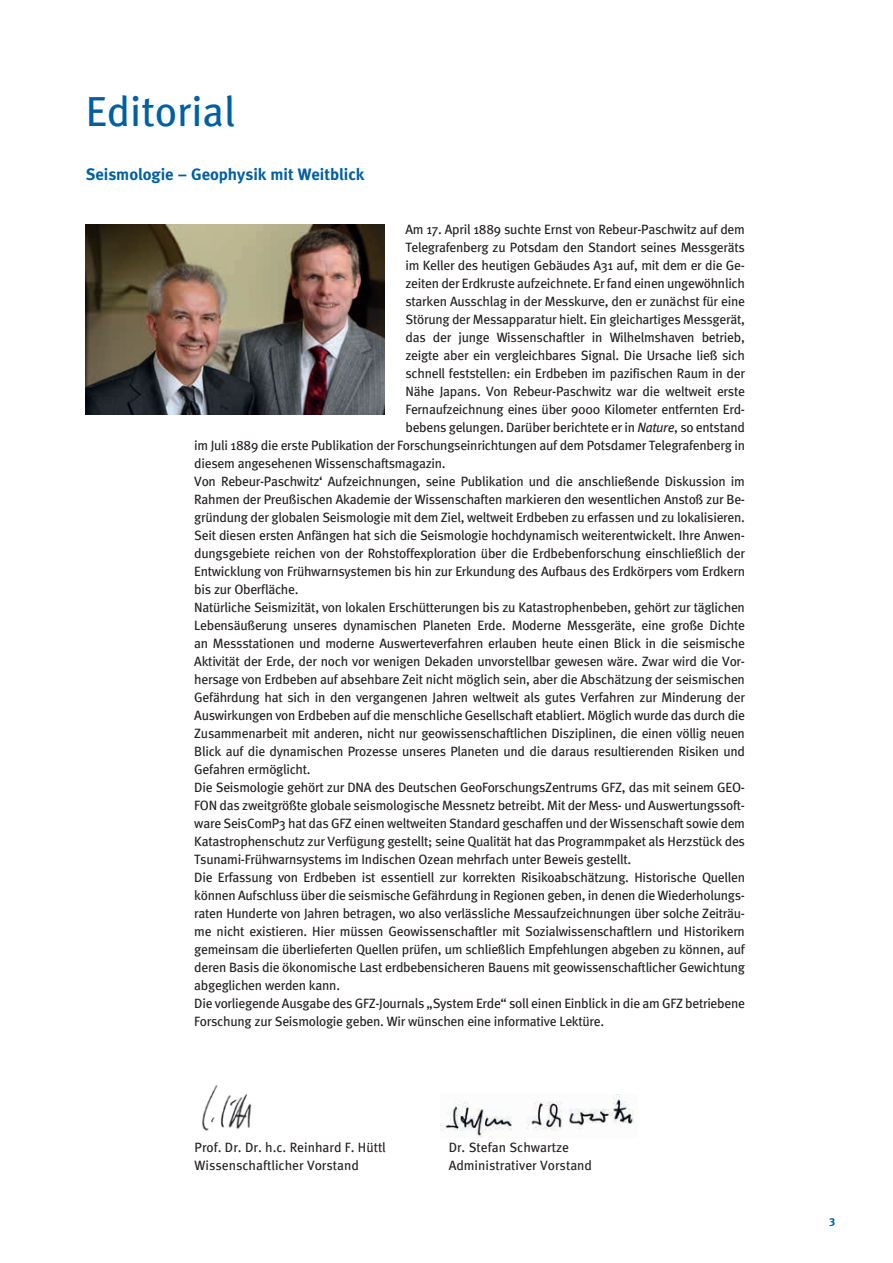
<style>
.page{position:relative;width:893px;height:1263px;background:#fff}
.page>*{position:absolute;margin:0;border:0;box-sizing:border-box;transform-origin:0 0}
.t1{font:42px "Meta";color:#005f9f}
.t2{font:700 16.5px "Meta";color:#005f9f}
.t3{font:13.5px "Meta";letter-spacing:-.02em;color:#231f20}
.t4{font:13.5px/18px "Meta";color:#231f20}
.t5{font:700 11.25px "Meta";color:#005f9f}
.s1{font-style:italic}
</style>
<div class="page">
<img style="left:85px;top:225px;width:299px;height:189px">
<img style="left:202px;top:1085px;width:50px;height:46px">
<img style="left:440px;top:1095px;width:195px;height:42px">
<h1 class="t1" style="left:86px;top:85px;width:151px">Editorial</h1>
<p class="t2" style="left:86px;top:164px;width:280px">Seismologie – Geophysik mit Weitblick</p>
<p class="t3" style="left:405px;top:221px;width:341px">Am 17. April 1889 suchte Ernst von Rebeur-Paschwitz auf dem</p>
<p class="t3" style="left:405px;top:239px;width:341px">Telegrafenberg zu Potsdam den Standort seines Messgeräts</p>
<p class="t3" style="left:405px;top:257px;width:341px">im Keller des heutigen Gebäudes A31 auf, mit dem er die Ge-</p>
<p class="t3" style="left:405px;top:275px;width:341px">zeiten der Erdkruste aufzeichnete. Er fand einen ungewöhnlich</p>
<p class="t3" style="left:405px;top:293px;width:341px">starken Ausschlag in der Messkurve, den er zunächst für eine</p>
<p class="t3" style="left:405px;top:311px;width:341px">Störung der Messapparatur hielt. Ein gleichartiges Messgerät,</p>
<p class="t3" style="left:405px;top:329px;width:341px">das der junge Wissenschaftler in Wilhelmshaven betrieb,</p>
<p class="t3" style="left:405px;top:347px;width:341px">zeigte aber ein vergleichbares Signal. Die Ursache ließ sich</p>
<p class="t3" style="left:405px;top:365px;width:341px">schnell feststellen: ein Erdbeben im pazifischen Raum in der</p>
<p class="t3" style="left:405px;top:383px;width:341px">Nähe Japans. Von Rebeur-Paschwitz war die weltweit erste</p>
<p class="t3" style="left:405px;top:401px;width:341px">Fernaufzeichnung eines über 9000 Kilometer entfernten Erd-</p>
<p class="t3" style="left:405px;top:419px;width:341px">bebens gelungen. Darüber berichtete er in <span class="s1">Nature</span>, so entstand</p>
<p class="t3" style="left:194px;top:437px;width:552px">im Juli 1889 die erste Publikation der Forschungseinrichtungen auf dem Potsdamer Telegrafenberg in</p>
<p class="t3" style="left:194px;top:455px;width:253px">diesem angesehenen Wissenschaftsmagazin.</p>
<p class="t3" style="left:194px;top:473px;width:552px">Von Rebeur-Paschwitz‘ Aufzeichnungen, seine Publikation und die anschließende Diskussion im</p>
<p class="t3" style="left:194px;top:491px;width:552px">Rahmen der Preußischen Akademie der Wissenschaften markieren den wesentlichen Anstoß zur Be-</p>
<p class="t3" style="left:194px;top:509px;width:552px">gründung der globalen Seismologie mit dem Ziel, weltweit Erdbeben zu erfassen und zu lokalisieren.</p>
<p class="t3" style="left:194px;top:527px;width:552px">Seit diesen ersten Anfängen hat sich die Seismologie hochdynamisch weiterentwickelt. Ihre Anwen-</p>
<p class="t3" style="left:194px;top:545px;width:552px">dungsgebiete reichen von der Rohstoffexploration über die Erdbebenforschung einschließlich der</p>
<p class="t3" style="left:194px;top:563px;width:552px">Entwicklung von Frühwarnsystemen bis hin zur Erkundung des Aufbaus des Erdkörpers vom Erdkern</p>
<p class="t3" style="left:194px;top:581px;width:106px">bis zur Oberfläche.</p>
<p class="t3" style="left:194px;top:599px;width:552px">Natürliche Seismizität, von lokalen Erschütterungen bis zu Katastrophenbeben, gehört zur täglichen</p>
<p class="t3" style="left:194px;top:617px;width:552px">Lebensäußerung unseres dynamischen Planeten Erde. Moderne Messgeräte, eine große Dichte</p>
<p class="t3" style="left:194px;top:635px;width:552px">an Messstationen und moderne Auswerteverfahren erlauben heute einen Blick in die seismische</p>
<p class="t3" style="left:194px;top:653px;width:552px">Aktivität der Erde, der noch vor wenigen Dekaden unvorstellbar gewesen wäre. Zwar wird die Vor-</p>
<p class="t3" style="left:194px;top:671px;width:552px">hersage von Erdbeben auf absehbare Zeit nicht möglich sein, aber die Abschätzung der seismischen</p>
<p class="t3" style="left:194px;top:689px;width:552px">Gefährdung hat sich in den vergangenen Jahren weltweit als gutes Verfahren zur Minderung der</p>
<p class="t3" style="left:194px;top:707px;width:552px">Auswirkungen von Erdbeben auf die menschliche Gesellschaft etabliert. Möglich wurde das durch die</p>
<p class="t3" style="left:194px;top:725px;width:552px">Zusammenarbeit mit anderen, nicht nur geowissenschaftlichen Disziplinen, die einen völlig neuen</p>
<p class="t3" style="left:194px;top:743px;width:552px">Blick auf die dynamischen Prozesse unseres Planeten und die daraus resultierenden Risiken und</p>
<p class="t3" style="left:194px;top:761px;width:118px">Gefahren ermöglicht.</p>
<p class="t3" style="left:194px;top:779px;width:552px">Die Seismologie gehört zur DNA des Deutschen GeoForschungsZentrums GFZ, das mit seinem GEO-</p>
<p class="t3" style="left:194px;top:797px;width:552px">FON das zweitgrößte globale seismologische Messnetz betreibt. Mit der Mess- und Auswertungssoft-</p>
<p class="t3" style="left:194px;top:815px;width:552px">ware SeisComP3 hat das GFZ einen weltweiten Standard geschaffen und der Wissenschaft sowie dem</p>
<p class="t3" style="left:194px;top:833px;width:552px">Katastrophenschutz zur Verfügung gestellt; seine Qualität hat das Programmpaket als Herzstück des</p>
<p class="t3" style="left:194px;top:851px;width:438px">Tsunami-Frühwarnsystems im Indischen Ozean mehrfach unter Beweis gestellt.</p>
<p class="t3" style="left:194px;top:869px;width:552px">Die Erfassung von Erdbeben ist essentiell zur korrekten Risikoabschätzung. Historische Quellen</p>
<p class="t3" style="left:194px;top:887px;width:552px">können Aufschluss über die seismische Gefährdung in Regionen geben, in denen die Wiederholungs-</p>
<p class="t3" style="left:194px;top:905px;width:552px">raten Hunderte von Jahren betragen, wo also verlässliche Messaufzeichnungen über solche Zeiträu-</p>
<p class="t3" style="left:194px;top:923px;width:552px">me nicht existieren. Hier müssen Geowissenschaftler mit Sozialwissenschaftlern und Historikern</p>
<p class="t3" style="left:194px;top:941px;width:552px">gemeinsam die überlieferten Quellen prüfen, um schließlich Empfehlungen abgeben zu können, auf</p>
<p class="t3" style="left:194px;top:959px;width:552px">deren Basis die ökonomische Last erdbebensicheren Bauens mit geowissenschaftlicher Gewichtung</p>
<p class="t3" style="left:194px;top:977px;width:147px">abgeglichen werden kann.</p>
<p class="t3" style="left:194px;top:995px;width:552px">Die vorliegende Ausgabe des GFZ-Journals „System Erde“ soll einen Einblick in die am GFZ betriebene</p>
<p class="t3" style="left:194px;top:1013px;width:411px">Forschung zur Seismologie geben. Wir wünschen eine informative Lektüre.</p>
<p class="t4" style="left:195px;top:1138px;width:193px">Prof. Dr. Dr. h.c. Reinhard F. Hüttl<br>Wissenschaftlicher Vorstand</p>
<p class="t4" style="left:449px;top:1138px;width:145px">Dr. Stefan Schwartze<br>Administrativer Vorstand</p>
<p class="t5" style="left:829px;top:1213px;width:8px">3</p>
</div>
